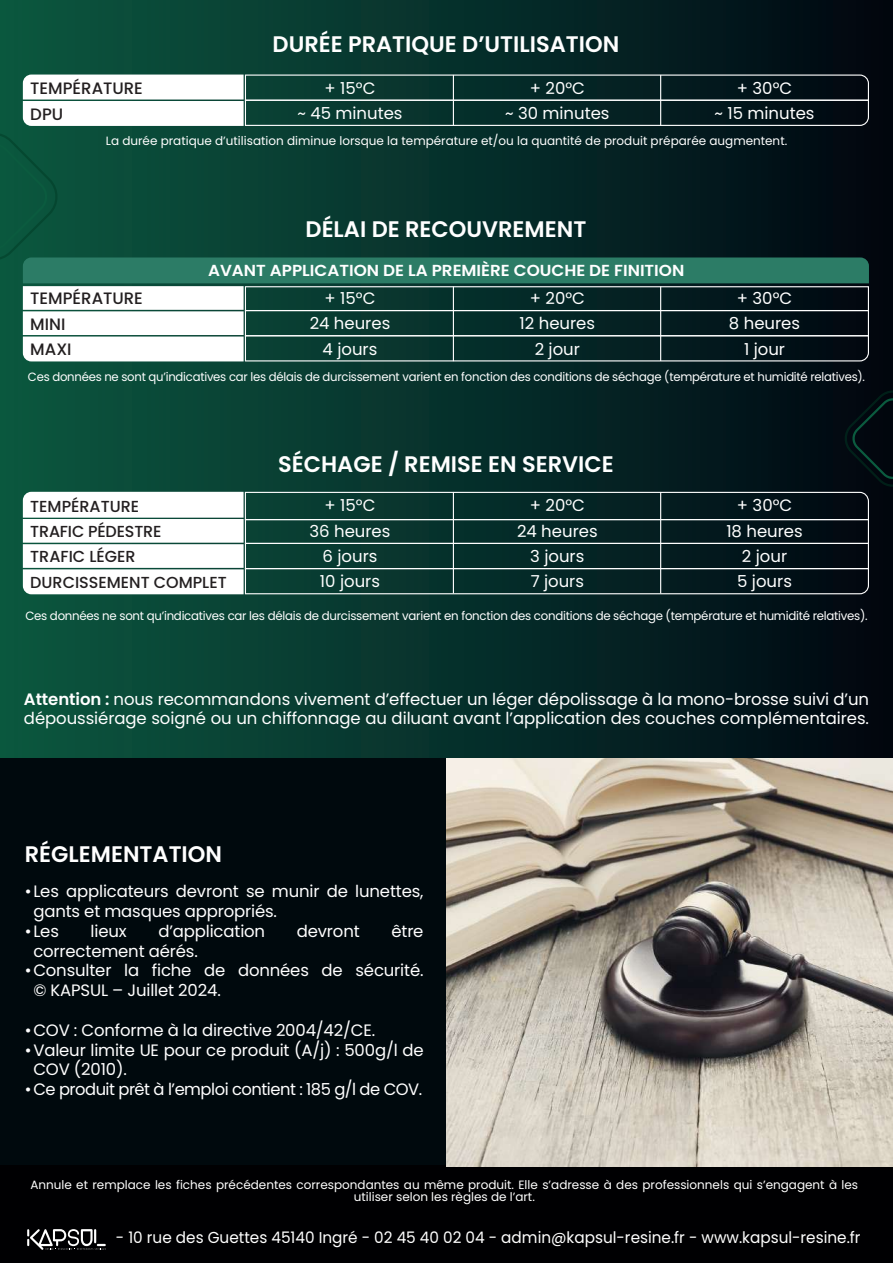
<style>
.page{position:relative;width:893px;height:1263px;background:#fff}
.page>*{position:absolute;margin:0;border:0;box-sizing:border-box;transform-origin:0 0}
.t1{font:600 22.5px "Poppins";color:#fff}
.t2{font:16.5px/19.8px "Poppins";letter-spacing:-.005em;color:#fff}
.t3{font:16.5px "Poppins";letter-spacing:-.03em;color:#fff}
.t4{font:500 16.5px "Poppins";color:#231f20}
.t5{font:15.9px "Poppins";color:#fff;scale:.96 1}
.t6{font:500 15.9px/25.8px "Poppins";color:#231f20}
.t7{font:600 15.9px "Poppins";color:#fff;scale:1.05 1}
.t8{font:12px "Poppins";letter-spacing:-.02em;color:#fff}
.t9{font:12px/12px "Poppins";color:#fff;text-align:center}
.s1{font-weight:600}
.s2{font-size:15.75px}
</style>
<div class="page">
<div style="left:0;top:0;width:893px;height:1260px;background:linear-gradient(to right,#0c5941,#000713)"></div>
<div style="left:0;top:758px;width:446px;height:409px;background:#00090d"></div>
<div style="left:0;top:1166px;width:893px;height:97px;background:#000002"></div>
<svg style="left:27px;top:1229px;width:79px;height:21px"></svg>
<img style="left:446px;top:758px;width:447px;height:409px">
<svg style="left:23px;top:74px;width:846px;height:53px"></svg>
<hr style="left:453px;top:75px;width:1px;height:50px;background:#fff">
<hr style="left:660px;top:75px;width:1px;height:50px;background:#fff">
<svg style="left:0;top:133px;width:869px;height:229px;background:#224b44"></svg>
<hr style="left:453px;top:286px;width:1px;height:75px;background:#fff">
<hr style="left:660px;top:286px;width:1px;height:75px;background:#fff">
<svg style="left:23px;top:390px;width:870px;height:205px;background:#294946"></svg>
<hr style="left:453px;top:492px;width:1px;height:101px;background:#fff">
<hr style="left:660px;top:492px;width:1px;height:101px;background:#fff">
<h1 class="t1" style="left:273px;top:31px;width:348px">DURÉE PRATIQUE D’UTILISATION</h1>
<p class="t4" style="left:30px;top:79px;width:114px">TEMPÉRATURE</p>
<p class="t2" style="left:325px;top:78px;width:52px">+ 15°C</p>
<p class="t2" style="left:530px;top:78px;width:57px">+ 20°C</p>
<p class="t2" style="left:737px;top:78px;width:57px">+ 30°C</p>
<p class="t4" style="left:30px;top:104px;width:34px">DPU</p>
<p class="t2" style="left:297px;top:104px;width:107px">~ 45 minutes</p>
<p class="t2" style="left:505px;top:104px;width:106px">~ 30 minutes</p>
<p class="t2" style="left:714px;top:104px;width:102px">~ 15 minutes</p>
<p class="t9" style="left:106px;top:135px;width:683px">La durée pratique d’utilisation diminue lorsque la température et/ou la quantité de produit préparée augmentent.</p>
<h1 class="t1" style="left:306px;top:216px;width:282px">DÉLAI DE RECOUVREMENT</h1>
<p class="t7" style="left:208px;top:261px;width:455px">AVANT APPLICATION DE LA PREMIÈRE COUCHE DE FINITION</p>
<p class="t4" style="left:30px;top:289px;width:114px">TEMPÉRATURE</p>
<p class="t2" style="left:325px;top:288px;width:52px">+ 15°C</p>
<p class="t2" style="left:530px;top:288px;width:57px">+ 20°C</p>
<p class="t2" style="left:737px;top:288px;width:57px">+ 30°C</p>
<p class="t4" style="left:30px;top:314px;width:37px">MINI</p>
<p class="t2" style="left:310px;top:313px;width:82px">24 heures</p>
<p class="t2" style="left:520px;top:313px;width:77px">12 heures</p>
<p class="t2" style="left:729px;top:313px;width:73px">8 heures</p>
<p class="t4" style="left:30px;top:340px;width:43px">MAXI</p>
<p class="t2" style="left:323px;top:340px;width:56px">4 jours</p>
<p class="t2" style="left:535px;top:340px;width:47px">2 jour</p>
<p class="t2" style="left:744px;top:340px;width:43px">1 jour</p>
<p class="t8" style="left:28px;top:370px;width:839px">Ces données ne sont qu’indicatives car les délais de durcissement varient en fonction des conditions de séchage (température et humidité relatives).</p>
<p class="t6" style="left:30px;top:493px;width:110px">TEMPÉRATURE</p>
<p class="t6" style="left:30px;top:518px;width:133px">TRAFIC PÉDESTRE</p>
<h1 class="t1" style="left:278px;top:451px;width:337px">SÉCHAGE / REMISE EN SERVICE</h1>
<p class="t2" style="left:325px;top:496px;width:52px">+ 15°C</p>
<p class="t2" style="left:530px;top:496px;width:57px">+ 20°C</p>
<p class="t2" style="left:737px;top:496px;width:57px">+ 30°C</p>
<p class="t2" style="left:309px;top:521px;width:82px">36 heures</p>
<p class="t2" style="left:517px;top:521px;width:82px">24 heures</p>
<p class="t2" style="left:726px;top:521px;width:78px">18 heures</p>
<p class="t6" style="left:30px;top:543px;width:198px">TRAFIC LÉGER<br>DURCISSEMENT COMPLET</p>
<p class="t8" style="left:25px;top:608px;width:844px">Ces données ne sont qu’indicatives car les délais de durcissement varient en fonction des conditions de séchage (température et humidité relatives).</p>
<p class="t2" style="left:323px;top:546px;width:56px">6 jours</p>
<p class="t2" style="left:530px;top:546px;width:56px">3 jours</p>
<p class="t2" style="left:737px;top:543px;width:56px;line-height:25px">2 jour<br>5 jours</p>
<p class="t2" style="left:320px;top:571px;width:62px">10 jours</p>
<p class="t2" style="left:531px;top:571px;width:55px">7 jours</p>
<p class="t2" style="left:24px;top:689px;width:847px"><span class="s1">Attention :</span> nous recommandons vivement d’effectuer un léger dépolissage à la mono-brosse suivi d’un dépoussiérage soigné ou un chiffonnage au diluant avant l’application des couches complémentaires.</p>
<h1 class="t1" style="left:25px;top:841px;width:199px">RÉGLEMENTATION</h1>
<p class="t2" style="left:33px;top:881px;width:392px;text-indent:-8px">•Les applicateurs devront se munir de lunettes, gants et masques appropriés.</p>
<p class="t2" style="left:25px;top:921px;width:36px">•Les</p>
<p class="t2" style="left:91px;top:921px;width:38px">lieux</p>
<p class="t2" style="left:158px;top:921px;width:108px">d’application</p>
<p class="t2" style="left:297px;top:921px;width:64px">devront</p>
<p class="t2" style="left:391px;top:921px;width:34px">être</p>
<p class="t2" style="left:33px;top:941px;width:166px">correctement aérés.</p>
<p class="t2" style="left:33px;top:961px;width:392px;text-indent:-8px">•Consulter la fiche de données de sécurité. © KAPSUL – Juillet 2024.</p>
<p class="t2" style="left:25px;top:1020px;width:352px">•COV : Conforme à la directive 2004/42/CE.</p>
<p class="t2" style="left:33px;top:1040px;width:392px;text-indent:-8px">•Valeur limite UE pour ce produit (A/j) : 500g/l de<br>COV (2010).</p>
<p class="t3" style="left:25px;top:1080px;width:399px">•Ce produit prêt à l’emploi contient : 185 g/l de COV.</p>
<p class="t9" style="left:30px;top:1179px;width:829px">Annule et remplace les fiches précédentes correspondantes au même produit. Elle s’adresse à des professionnels qui s’engagent à les utiliser selon les règles de l’art.</p>
<p class="t5" style="left:116px;top:1229px;width:777px">- 10 rue des Guettes 45140 <span class="s2">Ingré</span> - 02 45 40 02 04 - admin@kapsul-resine.fr - www.kapsul-resine.fr</p>
</div>
